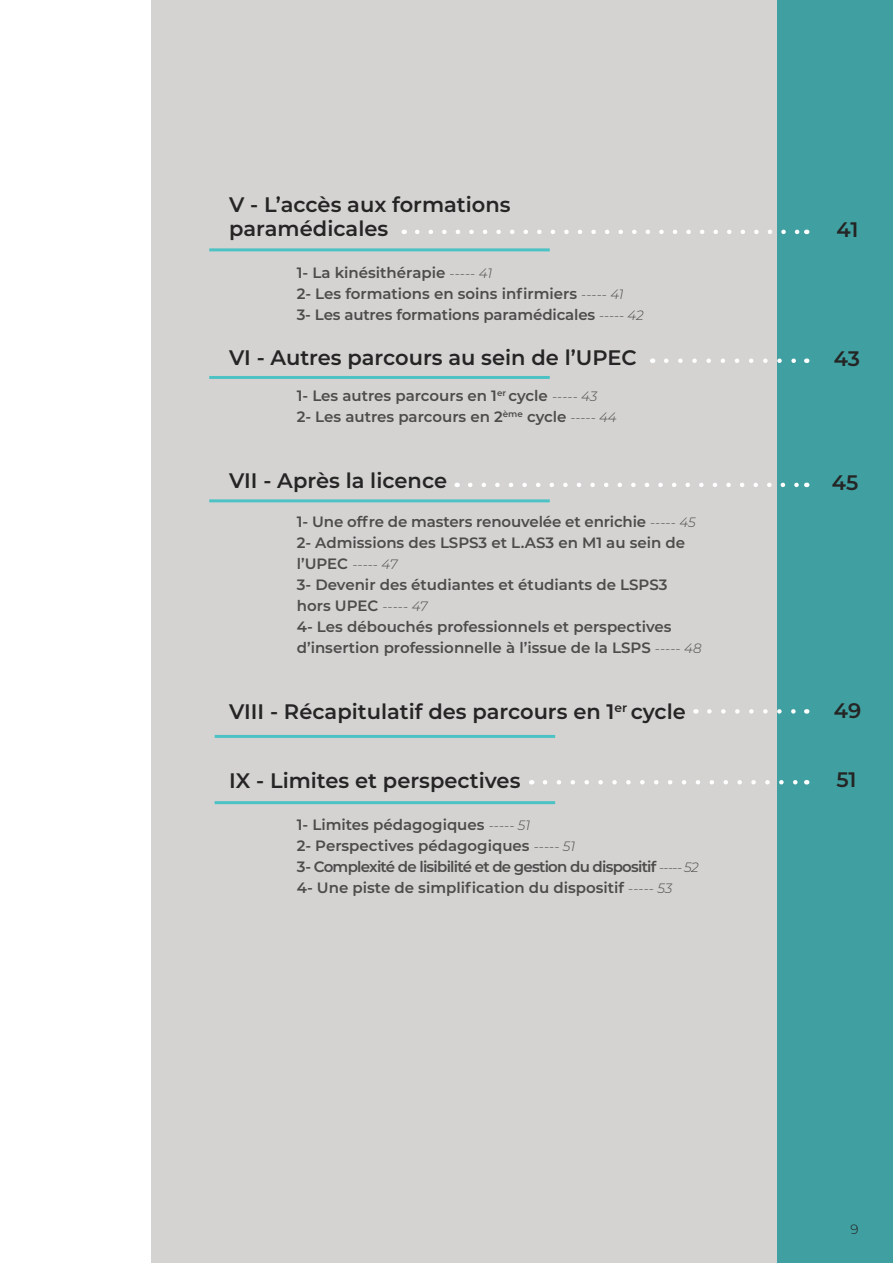
<style>
.page{position:relative;width:893px;height:1263px;background:#fff}
.page>*{position:absolute;margin:0;border:0;box-sizing:border-box;transform-origin:0 0}
.t1{font:600 21px/24px "Montserrat";color:#242524}
.t2{font:600 15px/21px "Montserrat";color:#4e4b4b}
.t3{font:italic 300 13.5px "Montserrat";color:#4e4b4b}
.t4{font:300 13.5px "Montserrat";color:#231f20}
.s1{font-weight:300;font-style:italic;font-size:13.5px}
.s2{font-weight:600;font-style:normal;font-size:15px}
</style>
<div class="page">
<div style="left:151px;top:0;width:627px;height:1263px;background:#d4d3d2"></div>
<div style="left:778px;top:0;width:115px;height:1263px;background:#40a0a1"></div>
<svg style="left:417px;top:230px;width:382px;height:4px"></svg>
<svg style="left:666px;top:358px;width:130px;height:5px"></svg>
<svg style="left:470px;top:483px;width:329px;height:4px"></svg>
<svg style="left:709px;top:709px;width:87px;height:5px"></svg>
<svg style="left:545px;top:780px;width:253px;height:4px"></svg>
<hr style="left:209px;top:248px;width:341px;height:3px;background:#4dc2c4">
<hr style="left:209px;top:376px;width:341px;height:3px;background:#4dc2c4">
<hr style="left:209px;top:499px;width:341px;height:3px;background:#4dc2c4">
<hr style="left:215px;top:735px;width:340px;height:3px;background:#4dc2c4">
<hr style="left:215px;top:801px;width:340px;height:3px;background:#4dc2c4">
<h1 class="t1" style="left:229px;top:192px;width:283px">V - L’accès aux formations paramédicales</h1>
<p class="t2" style="left:297px;top:261px;width:349px">1- La kinésithérapie <span class="s1">----- 41<br></span>2- Les formations en soins infirmiers <span class="s1">----- 41<br></span>3- Les autres formations paramédicales <span class="s1">----- 42</span></p>
<h1 class="t1" style="left:229px;top:345px;width:409px">VI - Autres parcours au sein de l’UPEC</h1>
<p class="t2" style="left:297px;top:384px;width:321px">1- Les autres parcours en 1<sup>er</sup> cycle <span class="s1">----- 43<br></span>2- Les autres parcours en 2<sup>ème</sup> cycle <span class="s1">----- 44</span></p>
<h1 class="t1" style="left:229px;top:468px;width:219px">VII - Après la licence</h1>
<p class="t2" style="left:297px;top:510px;width:400px">1- Une offre de masters renouvelée et enrichie <span class="s1">----- 45<br></span>2- Admissions des LSPS3 et L.AS3 en M1 au sein de</p>
<p class="t3" style="left:297px;top:555px;width:102px"><span class="s2">l’UPEC</span> ----- 47</p>
<p class="t2" style="left:297px;top:573px;width:406px">3- Devenir des étudiantes et étudiants de LSPS3 hors UPEC <span class="s1">----- 47<br></span>4- Les débouchés professionnels et perspectives d’insertion professionnelle à l’issue de la LSPS <span class="s1">----- 48</span></p>
<h1 class="t1" style="left:229px;top:699px;width:458px">VIII - Récapitulatif des parcours en 1<sup>er</sup> cycle</h1>
<h1 class="t1" style="left:229px;top:768px;width:293px">IX - Limites et perspectives</h1>
<p class="t2" style="left:297px;top:813px;width:403px">1- Limites pédagogiques <span class="s1">----- 51<br></span>2- Perspectives pédagogiques <span class="s1">----- 51<br></span>3- Complexité de lisibilité et de gestion du dispositif <span class="s1">----- 52<br></span>4- Une piste de simplification du dispositif <span class="s1">----- 53</span></p>
<h1 class="t1" style="left:837px;top:216px;width:23px">41</h1>
<h1 class="t1" style="left:834px;top:345px;width:28px">43</h1>
<h1 class="t1" style="left:832px;top:470px;width:28px">45</h1>
<h1 class="t1" style="left:834px;top:698px;width:29px">49</h1>
<h1 class="t1" style="left:836px;top:767px;width:22px">51</h1>
<p class="t4" style="left:850px;top:1220px;width:10px">9</p>
</div>
